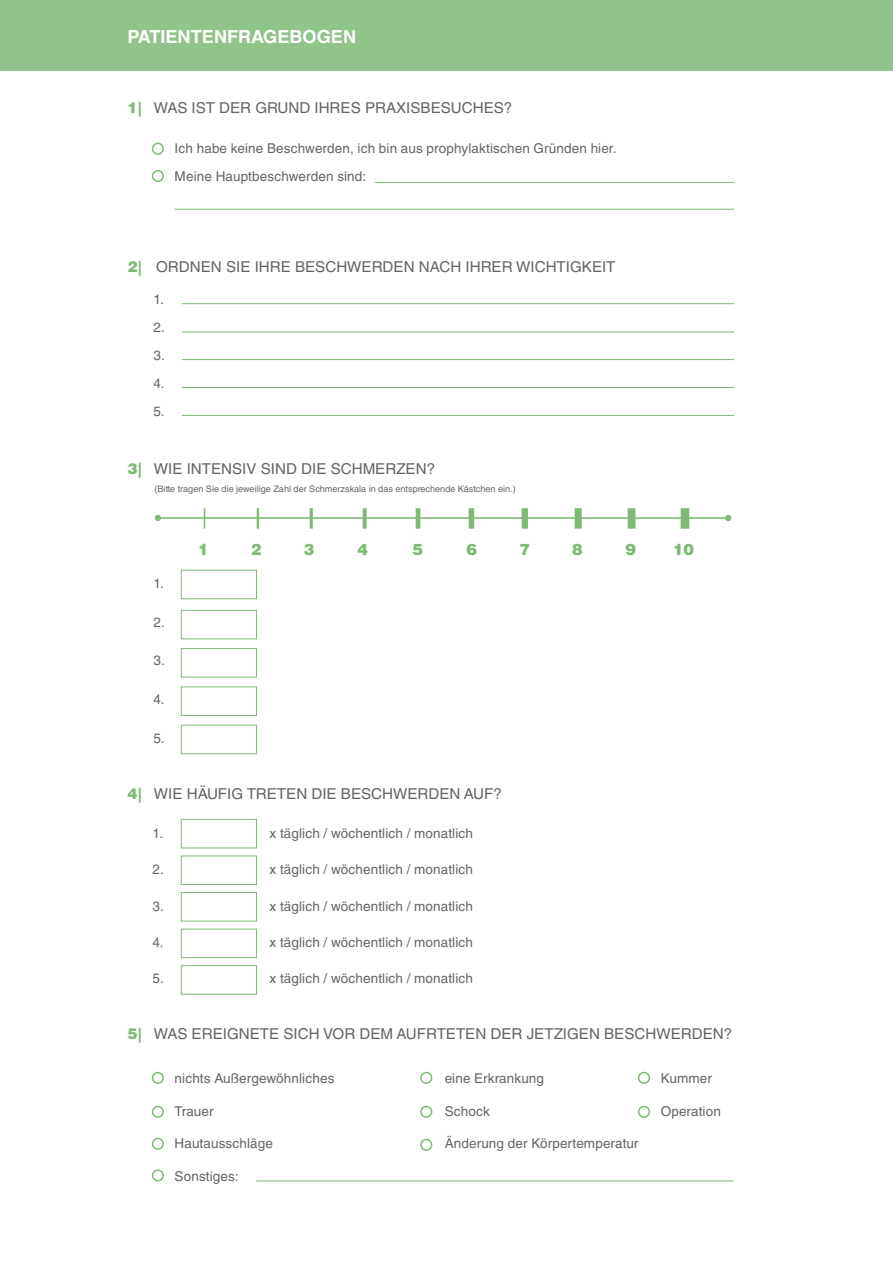
<style>
.page{position:relative;width:893px;height:1263px;background:#fff}
.page>*{position:absolute;margin:0;border:0;box-sizing:border-box;transform-origin:0 0}
.t1{font:700 18px "Helvetica LT Std";color:#fff}
.t2{font:900 15.75px "Helvetica LT Std";color:#7eba75}
.t3{font:15px "Helvetica LT Std";color:#646463}
.t4{font:13.5px/28px "Helvetica LT Std";letter-spacing:.01em;color:#646463}
.t5{font:9px "Helvetica LT Std";color:#646463}
.s1{font-weight:900;color:#7eba75}
</style>
<div class="page">
<div style="left:152px;top:143px;width:12px;height:12px;border:2px solid #7eba75;border-radius:50%"></div>
<div style="left:152px;top:170px;width:12px;height:12px;border:2px solid #7eba75;border-radius:50%"></div>
<hr style="left:375px;top:182px;width:359px;height:1px;background:#7eba75">
<hr style="left:175px;top:209px;width:559px;height:1px;background:#7eba75">
<hr style="left:182px;top:303px;width:552px;height:1px;background:#7eba75">
<hr style="left:182px;top:332px;width:552px;height:1px;background:#7eba75">
<hr style="left:182px;top:359px;width:552px;height:1px;background:#7eba75">
<hr style="left:182px;top:387px;width:552px;height:1px;background:#7eba75">
<hr style="left:182px;top:415px;width:552px;height:1px;background:#7eba75">
<hr style="left:158px;top:517px;width:570px;height:2px;background:#7eba75">
<svg style="left:155px;top:515px;width:6px;height:6px"></svg>
<svg style="left:725px;top:515px;width:6px;height:6px"></svg>
<svg style="left:204px;top:508px;width:1px;height:21px"></svg>
<hr style="left:257px;top:508px;width:2px;height:21px;background:#7eba75">
<hr style="left:310px;top:508px;width:3px;height:21px;background:#7eba75">
<svg style="left:363px;top:508px;width:4px;height:21px"></svg>
<hr style="left:416px;top:508px;width:4px;height:21px;background:#7eba75">
<div style="left:469px;top:508px;width:5px;height:21px;background:#7eba75"></div>
<div style="left:522px;top:508px;width:6px;height:21px;background:#7eba75"></div>
<div style="left:575px;top:508px;width:7px;height:21px;background:#7eba75"></div>
<div style="left:628px;top:508px;width:7px;height:21px;background:#7eba75"></div>
<div style="left:681px;top:508px;width:8px;height:21px;background:#7eba75"></div>
<div style="left:152px;top:1072px;width:12px;height:12px;border:2px solid #7eba75;border-radius:50%"></div>
<div style="left:420px;top:1072px;width:12px;height:12px;border:2px solid #7eba75;border-radius:50%"></div>
<div style="left:638px;top:1072px;width:12px;height:12px;border:2px solid #7eba75;border-radius:50%"></div>
<div style="left:152px;top:1106px;width:12px;height:12px;border:2px solid #7eba75;border-radius:50%"></div>
<div style="left:420px;top:1106px;width:12px;height:12px;border:2px solid #7eba75;border-radius:50%"></div>
<div style="left:638px;top:1106px;width:12px;height:12px;border:2px solid #7eba75;border-radius:50%"></div>
<div style="left:152px;top:1138px;width:12px;height:12px;border:2px solid #7eba75;border-radius:50%"></div>
<div style="left:420px;top:1139px;width:12px;height:12px;border:2px solid #7eba75;border-radius:50%"></div>
<hr style="left:256px;top:1180px;width:478px;height:1px;background:#7eba75">
<div style="left:152px;top:1169px;width:12px;height:12px;border:2px solid #7eba75;border-radius:50%"></div>
<div style="left:0;top:0;width:893px;height:70px;background:#91c48a"></div>
<div style="left:181px;top:570px;width:76px;height:29px;background:#fff;border:1px solid #7eba75"></div>
<div style="left:181px;top:610px;width:76px;height:29px;background:#fff;border:1px solid #7eba75"></div>
<div style="left:181px;top:648px;width:76px;height:29px;background:#fff;border:1px solid #7eba75"></div>
<div style="left:181px;top:686px;width:76px;height:30px;background:#fff;border:1px solid #7eba75"></div>
<div style="left:181px;top:725px;width:76px;height:29px;background:#fff;border:1px solid #7eba75"></div>
<div style="left:181px;top:819px;width:76px;height:29px;background:#fff;border:1px solid #7eba75"></div>
<div style="left:181px;top:855px;width:76px;height:30px;background:#fff;border:1px solid #7eba75"></div>
<div style="left:181px;top:892px;width:76px;height:29px;background:#fff;border:1px solid #7eba75"></div>
<div style="left:181px;top:929px;width:76px;height:29px;background:#fff;border:1px solid #7eba75"></div>
<div style="left:181px;top:965px;width:76px;height:29px;background:#fff;border:1px solid #7eba75"></div>
<h1 class="t1" style="left:128px;top:25px;width:230px">PATIENTENFRAGEBOGEN</h1>
<p class="t3" style="left:128px;top:99px;width:386px"><span class="s1">1|</span> WAS IST DER GRUND IHRES PRAXISBESUCHES?</p>
<p class="t4" style="left:175px;top:134px;width:443px">Ich habe keine Beschwerden, ich bin aus prophylaktischen Gründen hier.<br>Meine Hauptbeschwerden sind:</p>
<p class="t3" style="left:128px;top:258px;width:489px"><span class="s1">2|</span> ORDNEN SIE IHRE BESCHWERDEN NACH IHRER WICHTIGKEIT</p>
<p class="t4" style="left:153px;top:286px;width:13px;text-align:justify">1.<br>2.<br>3.<br>4.<br>5.</p>
<p class="t3" style="left:128px;top:460px;width:309px"><span class="s1">3|</span> WIE INTENSIV SIND DIE SCHMERZEN?</p>
<p class="t5" style="left:155px;top:484px;width:363px">(Bitte tragen Sie die jeweilige Zahl der Schmerzskala in das entsprechende Kästchen ein.)</p>
<p class="t4" style="left:153px;top:569px;width:12px">1.</p>
<p class="t4" style="left:153px;top:608px;width:13px">2.</p>
<p class="t4" style="left:153px;top:646px;width:13px">3.</p>
<p class="t4" style="left:153px;top:685px;width:13px">4.</p>
<p class="t4" style="left:153px;top:724px;width:13px">5.</p>
<p class="t2" style="left:198px;top:539px;width:12px">1</p>
<p class="t2" style="left:251px;top:539px;width:12px">2</p>
<p class="t2" style="left:304px;top:539px;width:12px">3</p>
<p class="t2" style="left:357px;top:539px;width:12px">4</p>
<p class="t2" style="left:412px;top:539px;width:12px">5</p>
<p class="t2" style="left:467px;top:539px;width:12px">6</p>
<p class="t2" style="left:519px;top:539px;width:12px">7</p>
<p class="t2" style="left:572px;top:539px;width:12px">8</p>
<p class="t2" style="left:625px;top:539px;width:12px">9</p>
<p class="t2" style="left:673px;top:539px;width:23px">10</p>
<p class="t3" style="left:128px;top:785px;width:376px"><span class="s1">4|</span> WIE HÄUFIG TRETEN DIE BESCHWERDEN AUF?</p>
<p class="t4" style="left:153px;top:819px;width:12px">1.</p>
<p class="t4" style="left:270px;top:819px;width:205px">x täglich / wöchentlich / monatlich</p>
<p class="t4" style="left:153px;top:856px;width:13px">2.</p>
<p class="t4" style="left:270px;top:856px;width:205px">x täglich / wöchentlich / monatlich</p>
<p class="t4" style="left:153px;top:892px;width:13px">3.</p>
<p class="t4" style="left:270px;top:892px;width:205px">x täglich / wöchentlich / monatlich</p>
<p class="t4" style="left:153px;top:928px;width:13px">4.</p>
<p class="t4" style="left:270px;top:928px;width:205px">x täglich / wöchentlich / monatlich</p>
<p class="t4" style="left:153px;top:964px;width:13px">5.</p>
<p class="t4" style="left:270px;top:964px;width:205px">x täglich / wöchentlich / monatlich</p>
<p class="t3" style="left:128px;top:1025px;width:606px"><span class="s1">5|</span> WAS EREIGNETE SICH VOR DEM AUFRTETEN DER JETZIGEN BESCHWERDEN?</p>
<p class="t4" style="left:175px;top:1064px;width:161px">nichts Außergewöhnliches</p>
<p class="t4" style="left:445px;top:1064px;width:101px">eine Erkrankung</p>
<p class="t4" style="left:661px;top:1064px;width:53px">Kummer</p>
<p class="t4" style="left:175px;top:1097px;width:40px">Trauer</p>
<p class="t4" style="left:445px;top:1097px;width:47px">Schock</p>
<p class="t4" style="left:661px;top:1097px;width:62px">Operation</p>
<p class="t4" style="left:175px;top:1129px;width:100px">Hautausschläge</p>
<p class="t4" style="left:445px;top:1129px;width:195px">Änderung der Körpertemperatur</p>
<p class="t4" style="left:175px;top:1162px;width:65px">Sonstiges:</p>
</div>
